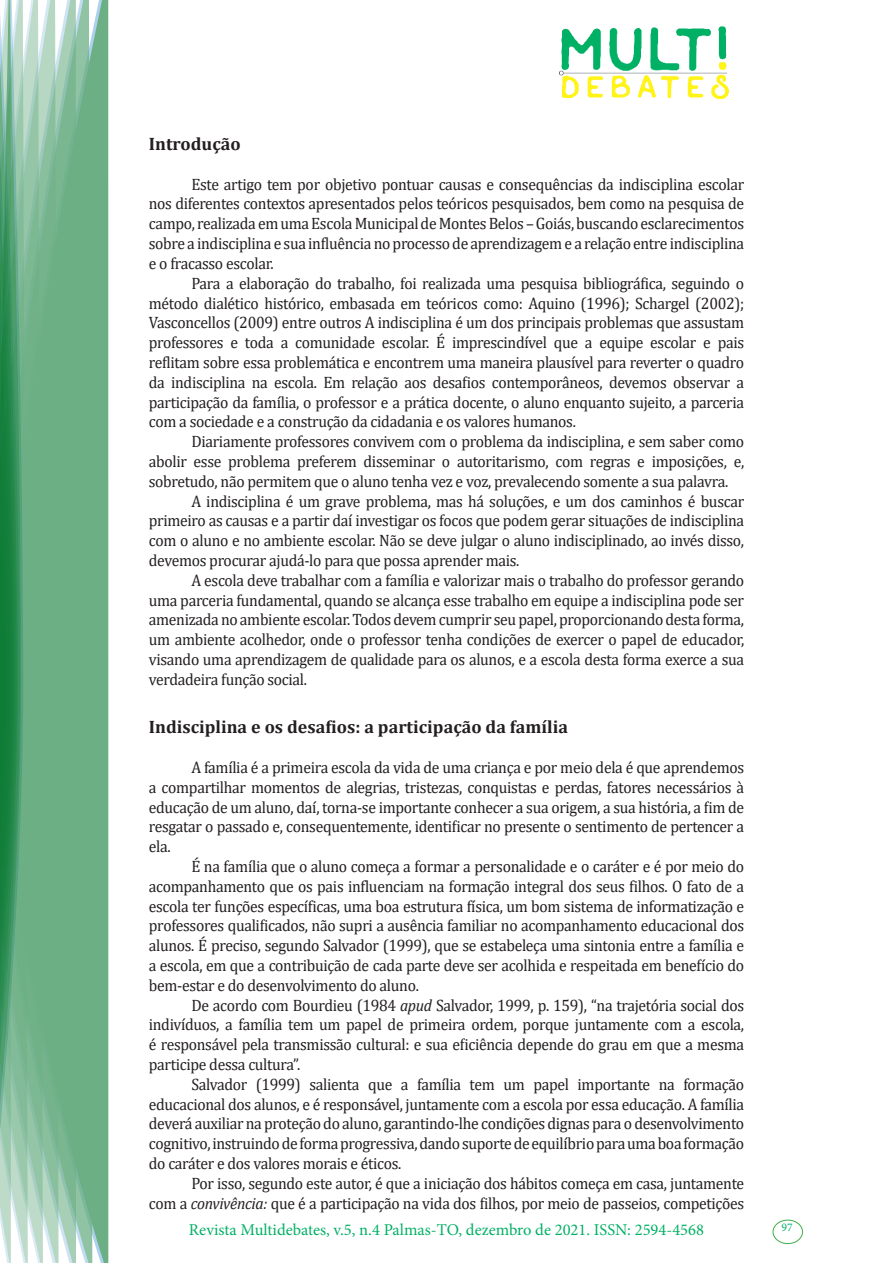
<style>
.page{position:relative;width:893px;height:1263px;background:#fff}
.page>*{position:absolute;margin:0;border:0;box-sizing:border-box;transform-origin:0 0}
.Subtítulo{font:700 18px "Cambria";color:#231f20}
.Texto_base{font:16.5px/19.8px "Cambria";letter-spacing:-.02em;color:#231f20;text-align:justify;scale:.95 1}
.t1{font:16.5px "Minion Pro";color:#00b064}
.t2{font:11.7px "Minion Pro";color:#00b064}
.s1{font-style:italic}
</style>
<div class="page">
<img style="left:559px;top:26px;width:169px;height:72px">
<div style="left:95px;top:0;width:14px;height:1263px;background:#6caf84"></div>
<svg style="left:79px;top:0;width:16px;height:1263px;background:#71b289"></svg>
<svg style="left:62px;top:0;width:17px;height:1263px;background:#75b48c"></svg>
<svg style="left:45px;top:0;width:17px;height:1263px;background:#7cb792"></svg>
<svg style="left:30px;top:0;width:15px;height:1263px;background:#80ba96"></svg>
<svg style="left:0;top:0;width:30px;height:1263px;background:#61a97f"></svg>
<div style="left:772px;top:1219px;width:31px;height:25px;border:1px solid #40ae49;border-radius:50%"></div>
<p class="Subtítulo" style="left:149px;top:131px;width:93px">Introdução</p>
<p class="Texto_base" style="left:149px;top:174px;width:628px;text-indent:43px">Este artigo tem por objetivo pontuar causas e consequências da indisciplina escolar nos diferentes contextos apresentados pelos teóricos pesquisados, bem como na pesquisa de campo, realizada em uma Escola Municipal de Montes Belos – Goiás, buscando esclarecimentos sobre a indisciplina e sua influência no processo de aprendizagem e a relação entre indisciplina e o fracasso escolar.</p>
<p class="Texto_base" style="left:149px;top:273px;width:628px;text-indent:43px">Para a elaboração do trabalho, foi realizada uma pesquisa bibliográfica, seguindo o método dialético histórico, embasada em teóricos como: Aquino (1996); Schargel (2002); Vasconcellos (2009) entre outros A indisciplina é um dos principais problemas que assustam professores e toda a comunidade escolar. É imprescindível que a equipe escolar e pais reflitam sobre essa problemática e encontrem uma maneira plausível para reverter o quadro da indisciplina na escola. Em relação aos desafios contemporâneos, devemos observar a participação da família, o professor e a prática docente, o aluno enquanto sujeito, a parceria com a sociedade e a construção da cidadania e os valores humanos.</p>
<p class="Texto_base" style="left:149px;top:431px;width:628px;text-indent:43px">Diariamente professores convivem com o problema da indisciplina, e sem saber como abolir esse problema preferem disseminar o autoritarismo, com regras e imposições, e, sobretudo, não permitem que o aluno tenha vez e voz, prevalecendo somente a sua palavra.</p>
<p class="Texto_base" style="left:149px;top:491px;width:628px;text-indent:43px">A indisciplina é um grave problema, mas há soluções, e um dos caminhos é buscar primeiro as causas e a partir daí investigar os focos que podem gerar situações de indisciplina com o aluno e no ambiente escolar. Não se deve julgar o aluno indisciplinado, ao invés disso, devemos procurar ajudá-lo para que possa aprender mais.</p>
<p class="Texto_base" style="left:149px;top:570px;width:628px;text-indent:43px">A escola deve trabalhar com a família e valorizar mais o trabalho do professor gerando uma parceria fundamental, quando se alcança esse trabalho em equipe a indisciplina pode ser amenizada no ambiente escolar. Todos devem cumprir seu papel, proporcionando desta forma, um ambiente acolhedor, onde o professor tenha condições de exercer o papel de educador, visando uma aprendizagem de qualidade para os alunos, e a escola desta forma exerce a sua verdadeira função social.</p>
<p class="Subtítulo" style="left:149px;top:714px;width:421px">Indisciplina e os desafios: a participação da família</p>
<p class="Texto_base" style="left:149px;top:757px;width:628px;text-indent:43px">A família é a primeira escola da vida de uma criança e por meio dela é que aprendemos a compartilhar momentos de alegrias, tristezas, conquistas e perdas, fatores necessários à educação de um aluno, daí, torna-se importante conhecer a sua origem, a sua história, a fim de resgatar o passado e, consequentemente, identificar no presente o sentimento de pertencer a ela.</p>
<p class="Texto_base" style="left:149px;top:856px;width:628px;text-indent:43px">É na família que o aluno começa a formar a personalidade e o caráter e é por meio do acompanhamento que os pais influenciam na formação integral dos seus filhos. O fato de a escola ter funções específicas, uma boa estrutura física, um bom sistema de informatização e professores qualificados, não supri a ausência familiar no acompanhamento educacional dos alunos. É preciso, segundo Salvador (1999), que se estabeleça uma sintonia entre a família e a escola, em que a contribuição de cada parte deve ser acolhida e respeitada em benefício do bem-estar e do desenvolvimento do aluno.</p>
<p class="Texto_base" style="left:149px;top:995px;width:628px;text-indent:43px">De acordo com Bourdieu (1984 <span class="s1">apud</span> Salvador, 1999, p. 159), “na trajetória social dos indivíduos, a família tem um papel de primeira ordem, porque juntamente com a escola, é responsável pela transmissão cultural: e sua eficiência depende do grau em que a mesma participe dessa cultura”.</p>
<p class="Texto_base" style="left:149px;top:1074px;width:628px;text-indent:43px">Salvador (1999) salienta que a família tem um papel importante na formação educacional dos alunos, e é responsável, juntamente com a escola por essa educação. A família deverá auxiliar na proteção do aluno, garantindo-lhe condições dignas para o desenvolvimento cognitivo, instruindo de forma progressiva, dando suporte de equilíbrio para uma boa formação do caráter e dos valores morais e éticos.</p>
<p class="Texto_base" style="left:149px;top:1173px;width:628px;text-align:right">Por isso, segundo este autor, é que a iniciação dos hábitos começa em casa, juntamente<br>com a <span class="s1">convivência:</span> que é a participação na vida dos filhos, por meio de passeios, competições</p>
<p class="t1" style="left:189px;top:1218px;width:517px">Revista Multidebates, v.5, n.4 Palmas-TO, dezembro de 2021. ISSN: 2594-4568</p>
<p class="t2" style="left:781px;top:1219px;width:13px">97</p>
</div>
